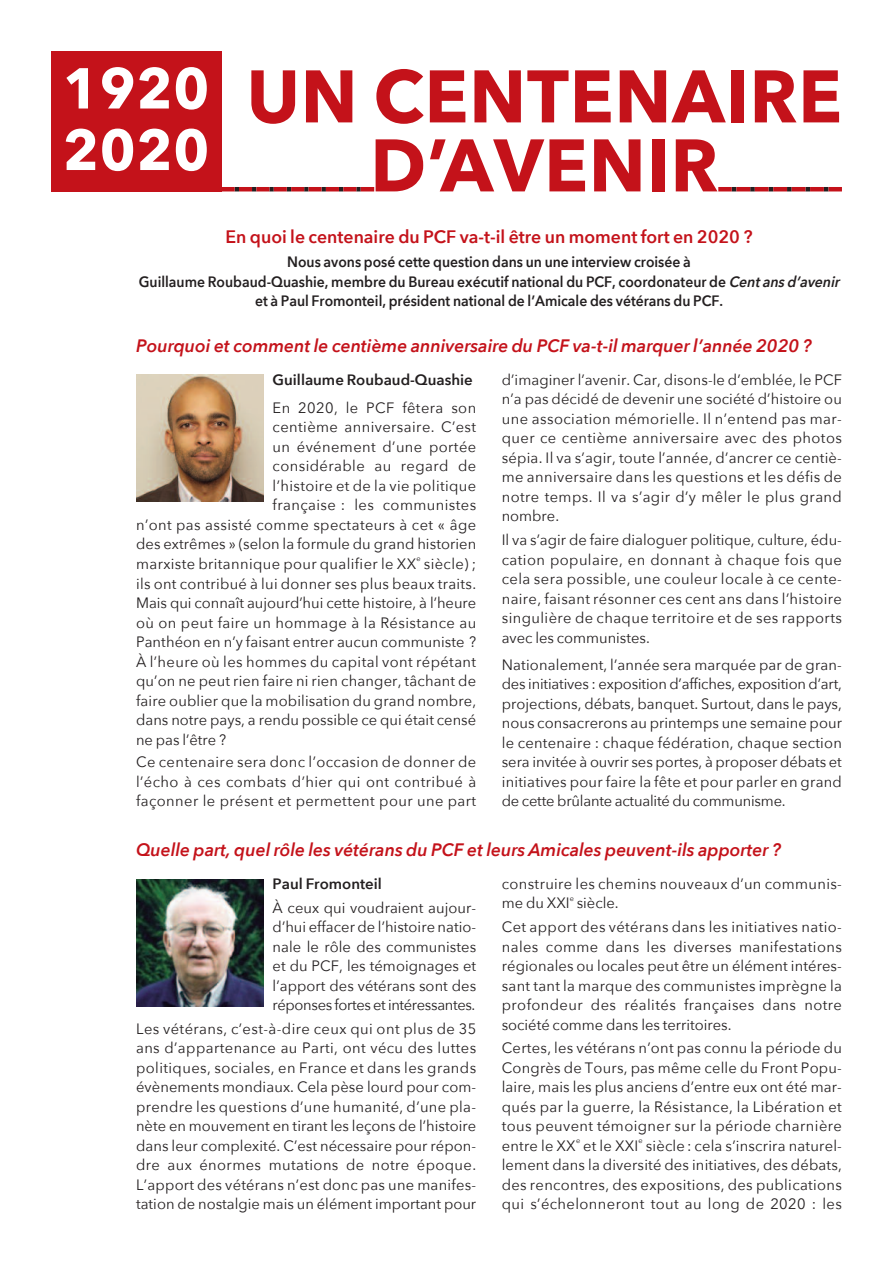
<style>
.page{position:relative;width:893px;height:1263px;background:#fff}
.page>*{position:absolute;margin:0;border:0;box-sizing:border-box;transform-origin:0 0}
.t1{font:700 73.5px/69px "Avenir Next";letter-spacing:.015em;color:#c4121a;text-align:center}
.t2{font:700 57px/61.5px "Avenir Next";letter-spacing:.015em;color:#fff}
.t3{font:italic 600 18px "Avenir Next";color:#c4121a}
.t4{font:600 18px "Avenir Next";color:#c4121a}
.t5{font:15px/19.5px "Avenir Next";letter-spacing:.025em;color:#231f20;text-align:justify}
.t6{font:600 15px/19.5px "Avenir Next";color:#231f20;text-align:center;scale:.93 1}
.t7{font:15px "Avenir Next";letter-spacing:.005em;color:#231f20}
.t8{font:600 15px "Avenir Next";color:#231f20}
.t9{font:7.5px "Avenir Next";color:#231f20}
.s1{font-style:italic}
</style>
<div class="page">
<div style="left:51px;top:51px;width:170px;height:140px;background:#c4121a"></div>
<svg style="left:235px;top:187px;width:126px;height:4px"></svg>
<hr style="left:221px;top:187px;width:14px;height:4px;background:#c4121a">
<hr style="left:361px;top:187px;width:13px;height:4px;background:#c4121a">
<svg style="left:732px;top:187px;width:96px;height:4px"></svg>
<hr style="left:718px;top:187px;width:14px;height:4px;background:#c4121a">
<hr style="left:828px;top:187px;width:14px;height:4px;background:#c4121a">
<img style="left:136px;top:374px;width:127px;height:128px">
<img style="left:136px;top:879px;width:127px;height:127px">
<h2 class="t2" style="left:63px;top:60px;width:148px">1920<br>2020</h2>
<h1 class="t1" style="left:247px;top:65px;width:597px">UN CENTENAIRE<br>D’AVENIR</h1>
<p class="t4" style="left:225px;top:225px;width:529px">en quoi le centenaire du pcF va-t-il être un moment fort en 2020 ?</p>
<p class="t6" style="left:139px;top:253px;width:758px">nous avons posé cette question dans un une interview croisée à<br>guillaume roubaud-quashie, membre du Bureau exécutif national du pcF, coordonateur de <span class="s1">centansd’avenir </span>et à paul Fromonteil, président national de l’amicale des vétérans du pcF.</p>
<p class="t3" style="left:136px;top:334px;width:677px">Pourquoi et comment le centième anniversaire du PCF va-t-il marquer l’année 2020 ?</p>
<p class="t8" style="left:273px;top:370px;width:202px">guillaume roubaud-quashie</p>
<p class="t5" style="left:273px;top:398px;width:205px">En 2020, le PCF fêtera son</p>
<p class="t5" style="left:273px;top:418px;width:205px">centième anniversaire. C’est</p>
<p class="t5" style="left:273px;top:437px;width:205px">un événement d’une portée</p>
<p class="t5" style="left:273px;top:457px;width:205px">considérable au regard de</p>
<p class="t5" style="left:273px;top:476px;width:205px">l’histoire et de la vie politique</p>
<p class="t5" style="left:273px;top:496px;width:205px">française : les communistes</p>
<p class="t5" style="left:136px;top:515px;width:342px">n’ont pas assisté comme spectateurs à cet « âge</p>
<p class="t7" style="left:136px;top:534px;width:342px">des extrêmes » (selon la formule du grand historien</p>
<p class="t5" style="left:136px;top:554px;width:282px">marxiste britannique pour qualifier le XX</p>
<p class="t9" style="left:417px;top:554px;width:6px">e</p>
<p class="t5" style="left:136px;top:554px;width:342px;text-indent:288px">siècle) ; ils ont contribué à lui donner ses plus beaux traits.<br>Mais qui connaît aujourd’hui cette histoire, à l’heure où on peut faire un hommage à la Résistance au Panthéon en n’y faisant entrer aucun communiste ? à l’heure où les hommes du capital vont répétant qu’on ne peut rien faire ni rien changer, tâchant de faire oublier que la mobilisation du grand nombre, dans notre pays, a rendu possible ce qui était censé ne pas l’être ?</p>
<p class="t5" style="left:136px;top:753px;width:342px">Ce centenaire sera donc l’occasion de donner de l’écho à ces combats d’hier qui ont contribué à façonner le présent et permettent pour une part</p>
<p class="t5" style="left:502px;top:370px;width:342px">d’imaginer l’avenir. Car, disons-le d’emblée, le PCF n’a pas décidé de devenir une société d’histoire ou une association mémorielle. Il n’entend pas mar&shy;quer ce centième anniversaire avec des photos sépia. Il va s’agir, toute l’année, d’ancrer ce centiè&shy;me anniversaire dans les questions et les défis de notre temps. Il va s’agir d’y mêler le plus grand nombre.</p>
<p class="t5" style="left:502px;top:531px;width:342px">Il va s’agir de faire dialoguer politique, culture, édu&shy;cation populaire, en donnant à chaque fois que cela sera possible, une couleur locale à ce cente&shy;naire, faisant résonner ces cent ans dans l’histoire singulière de chaque territoire et de ses rapports avec les communistes.</p>
<p class="t5" style="left:502px;top:655px;width:342px">Nationalement, l’année sera marquée par de gran&shy;des initiatives : exposition d’affiches, exposition d’art, projections, débats, banquet. Surtout, dans le pays, nous consacrerons au printemps une semaine pour le centenaire : chaque fédération, chaque section sera invitée à ouvrir ses portes, à proposer débats et initiatives pour faire la fête et pour parler en grand de cette brûlante actualité du communisme.</p>
<p class="t3" style="left:136px;top:838px;width:646px">Quelle part, quel rôle les vétérans du PCF et leurs Amicales peuvent-ils apporter ?</p>
<p class="t8" style="left:273px;top:874px;width:111px">paul Fromonteil</p>
<p class="t5" style="left:273px;top:898px;width:205px">à ceux qui voudraient aujour&shy;d’hui effacer de l’histoire natio&shy;nale le rôle des communistes et du PCF, les témoignages et l’apport des vétérans sont des réponses fortes et intéressantes.</p>
<p class="t5" style="left:136px;top:1019px;width:342px">Les vétérans, c’est-à-dire ceux qui ont plus de 35 ans d’appartenance au Parti, ont vécu des luttes politiques, sociales, en France et dans les grands évènements mondiaux. Cela pèse lourd pour com&shy;prendre les questions d’une humanité, d’une pla&shy;nète en mouvement en tirant les leçons de l’histoire dans leur complexité. C’est nécessaire pour répon&shy;dre aux énormes mutations de notre époque.<br>L’apport des vétérans n’est donc pas une manifes&shy;tation de nostalgie mais un élément important pour</p>
<p class="t5" style="left:502px;top:874px;width:342px">construire les chemins nouveaux d’un communis&shy;me du XXI</p>
<p class="t5" style="left:502px;top:892px;width:342px;line-height:23.7px;text-indent:75px">siècle.<br>Cet apport des vétérans dans les initiatives natio-</p>
<p class="t5" style="left:502px;top:937px;width:342px">nales comme dans les diverses manifestations régionales ou locales peut être un élément intéres&shy;sant tant la marque des communistes imprègne la profondeur des réalités françaises dans notre société comme dans les territoires.</p>
<p class="t5" style="left:502px;top:1039px;width:342px">Certes, les vétérans n’ont pas connu la période du Congrès de Tours, pas même celle du Front Popu&shy;laire, mais les plus anciens d’entre eux ont été mar&shy;qués par la guerre, la Résistance, la Libération et tous peuvent témoigner sur la période charnière entre le XX</p>
<p class="t9" style="left:570px;top:893px;width:6px">e</p>
<p class="t5" style="left:502px;top:1136px;width:342px;text-indent:144px">siècle: cela s’inscrira naturel&shy;lement dans la diversité des initiatives, des débats, des rencontres, des expositions, des publications qui s’échelonneront tout au long de 2020 : les</p>
<p class="t9" style="left:576px;top:1136px;width:6px">e</p>
<p class="t5" style="left:583px;top:1136px;width:57px">et le XXI</p>
<p class="t9" style="left:639px;top:1136px;width:6px">e</p>
</div>
